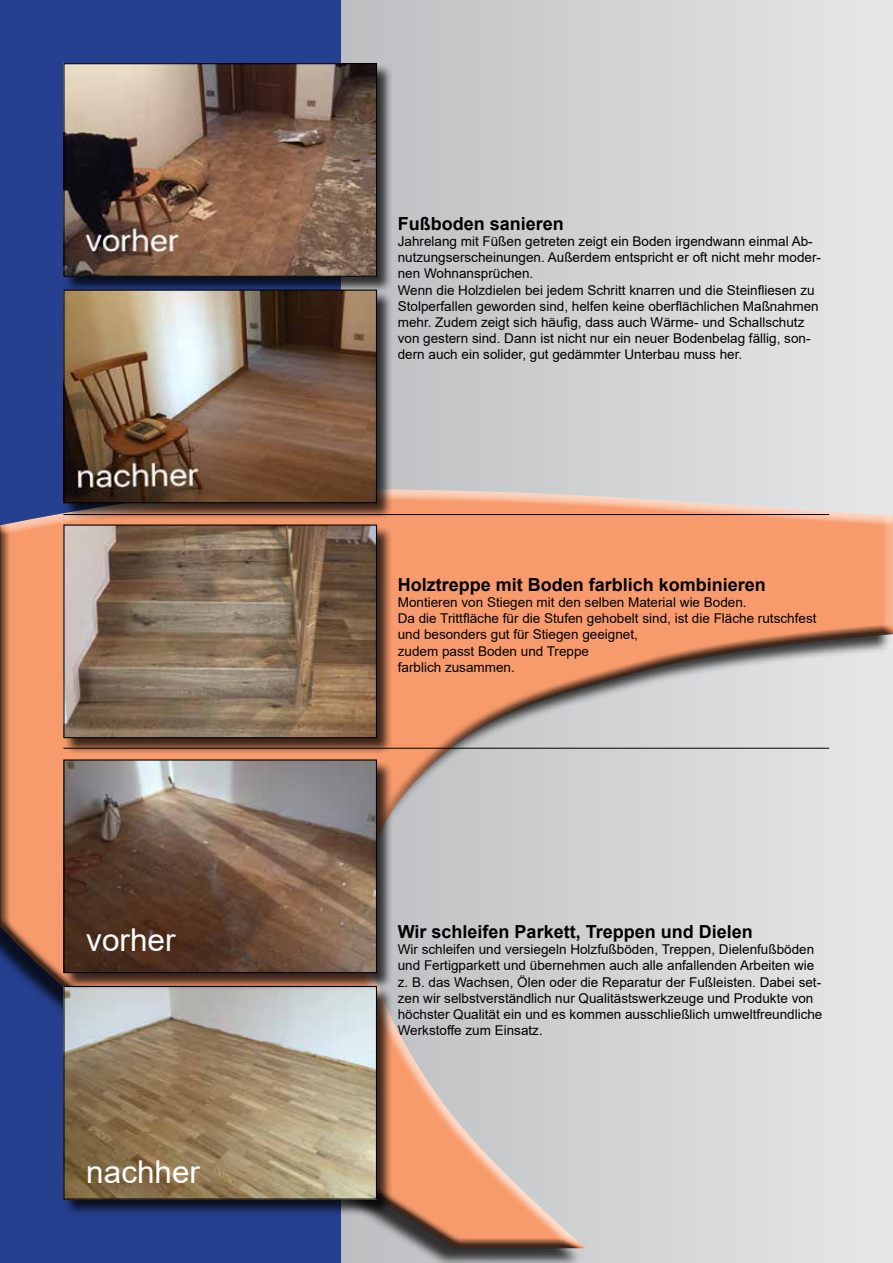
<style>
.page{position:relative;width:893px;height:1263px;background:#fff}
.page>*{position:absolute;margin:0;border:0;box-sizing:border-box;transform-origin:0 0}
.t1{font:31.5px "Arial";color:#fff}
.t2{font:700 18px "Arial";color:#000}
.t3{font:13.5px/16.2px "Arial";color:#000}
</style>
<div class="page">
<div style="left:340px;top:0;width:553px;height:1263px;background:linear-gradient(to right,#bbbdbf,#e7e7e8)"></div>
<div style="left:0;top:0;width:340px;height:1263px;background:#25408f"></div>
<div style="left:0;top:488px;width:893px;height:761px;background:#fff;opacity:.75"></div>
<div style="left:0;top:524px;width:893px;height:725px;background:#000;opacity:.75"></div>
<div style="left:64px;top:63px;width:330px;height:230px;background:#000;opacity:.75"></div>
<img style="left:65px;top:65px;width:310px;height:210px">
<div style="left:63px;top:63px;width:314px;height:214px;border:1px solid #000"></div>
<div style="left:64px;top:290px;width:330px;height:230px;background:#000;opacity:.75"></div>
<img style="left:65px;top:292px;width:310px;height:209px">
<div style="left:63px;top:290px;width:314px;height:213px;border:1px solid #000"></div>
<div style="left:64px;top:986px;width:330px;height:230px;background:#000;opacity:.75"></div>
<img style="left:65px;top:990px;width:310px;height:208px">
<div style="left:63px;top:986px;width:314px;height:214px;border:1px solid #000"></div>
<div style="left:64px;top:525px;width:330px;height:230px;background:#000;opacity:.75"></div>
<img style="left:65px;top:526px;width:310px;height:210px">
<div style="left:63px;top:524px;width:314px;height:214px;border:1px solid #000"></div>
<div style="left:64px;top:760px;width:330px;height:230px;background:#000;opacity:.75"></div>
<img style="left:65px;top:761px;width:310px;height:210px">
<div style="left:63px;top:759px;width:314px;height:214px;border:1px solid #000"></div>
<hr style="left:63px;top:514px;width:766px;height:1px;background:#000">
<hr style="left:63px;top:748px;width:766px;height:1px;background:#000">
<h1 class="t1" style="left:86px;top:919px;width:91px">vorher</h1>
<h1 class="t1" style="left:86px;top:1150px;width:115px">nachher</h1>
<h2 class="t2" style="left:398px;top:211px;width:168px">Fußboden sanieren</h2>
<p class="t3" style="left:398px;top:233px;width:425px">Jahrelang mit Füßen getreten zeigt ein Boden irgendwann einmal Ab&shy;nutzungserscheinungen. Außerdem entspricht er oft nicht mehr moder&shy;nen Wohnansprüchen.<br>Wenn die Holzdielen bei jedem Schritt knarren und die Steinfliesen zu Stolperfallen geworden sind, helfen keine oberflächlichen Maßnahmen mehr. Zudem zeigt sich häufig, dass auch Wärme- und Schallschutz von gestern sind. Dann ist nicht nur ein neuer Bodenbelag fällig, son&shy;dern auch ein solider, gut gedämmter Unterbau muss her.</p>
<h2 class="t2" style="left:398px;top:572px;width:370px">Holztreppe mit Boden farblich kombinieren</h2>
<p class="t3" style="left:398px;top:594px;width:420px">Montieren von Stiegen mit den selben Material wie Boden.<br>Da die Trittfläche für die Stufen gehobelt sind, ist die Fläche rutschfest und besonders gut für Stiegen geeignet,<br>zudem passt Boden und Treppe<br>farblich zusammen.</p>
<h2 class="t2" style="left:398px;top:919px;width:356px">Wir schleifen Parkett, Treppen und Dielen</h2>
<p class="t3" style="left:398px;top:941px;width:426px">Wir schleifen und versiegeln Holzfußböden, Treppen, Dielenfußböden und Fertigparkett und übernehmen auch alle anfallenden Arbeiten wie z. B. das Wachsen, Ölen oder die Reparatur der Fußleisten. Dabei set&shy;zen wir selbstverständlich nur Qualitästswerkzeuge und Produkte von höchster Qualität ein und es kommen ausschließlich umweltfreundliche Werkstoffe zum Einsatz.</p>
</div>
